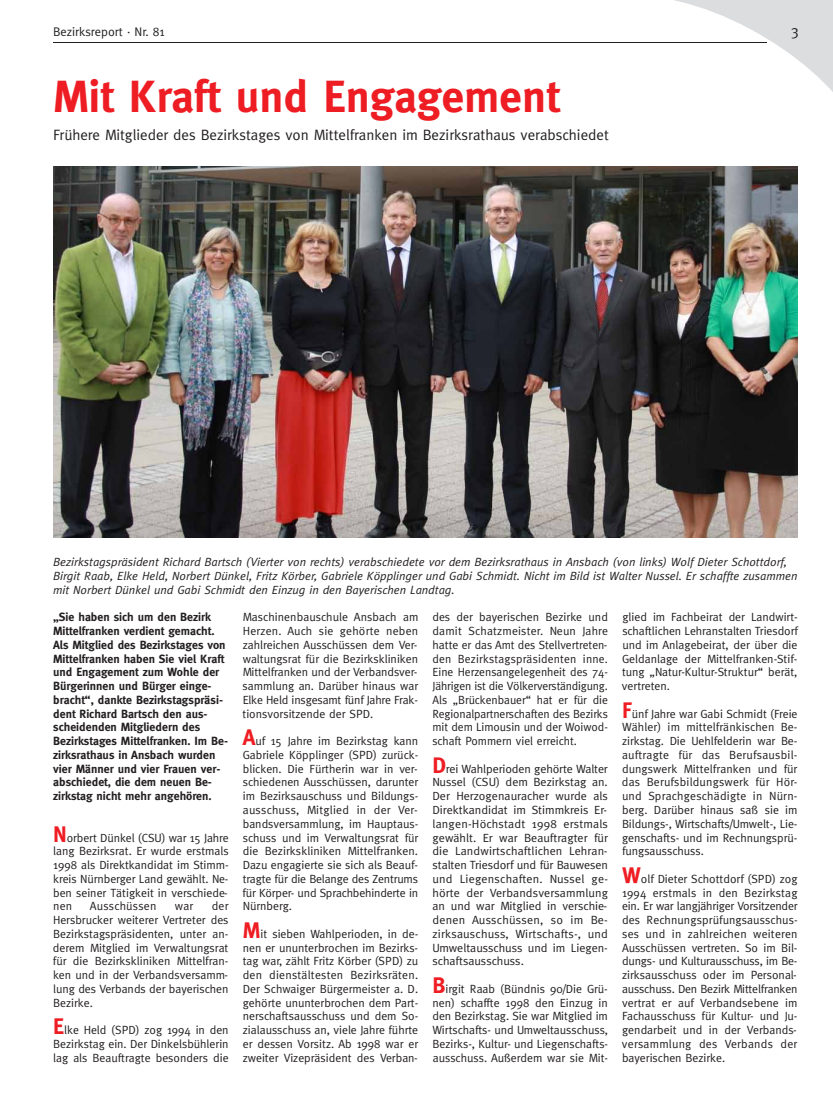
<style>
.page{position:relative;width:833px;height:1117px;background:#fff}
.page>*{position:absolute;margin:0;border:0;box-sizing:border-box;transform-origin:0 0}
.t1{font:700 45px "Meta";color:#ee1d23}
.t2{font:15px "Meta";color:#231f20}
.t3{font:15px "Meta Caps";color:#231f20}
.t4{font:12.5px "Meta";color:#231f20}
.t5{font:11.88px/13.8px "Meta";color:#231f20;text-align:justify}
.t6{font:700 11.88px/13.8px "Meta";color:#231f20}
.t7{font:italic 11.88px/13.8px "Meta";color:#231f20}
.t8{font:11.88px "Meta";letter-spacing:.02em;color:#231f20}
.s1{font-weight:700;font-size:22.5px;color:#ee1d23}
</style>
<div class="page">
<svg style="left:674px;top:0;width:159px;height:92px"></svg>
<hr style="left:53px;top:42px;width:713px;height:1px;background:#231f20">
<img style="left:53px;top:167px;width:744px;height:371px">
<p class="t4" style="left:53px;top:25px;width:113px">Bezirksreport · Nr. 81</p>
<p class="t3" style="left:790px;top:24px;width:10px">3</p>
<h1 class="t1" style="left:53px;top:70px;width:508px">Mit Kraft und Engagement</h1>
<p class="t2" style="left:53px;top:126px;width:557px">Frühere Mitglieder des Bezirkstages von Mittelfranken im Bezirksrathaus verabschiedet</p>
<p class="t7" style="left:53px;top:555px;width:746px">Bezirkstagspräsident Richard Bartsch (Vierter von rechts) verabschiedete vor dem Bezirksrathaus in Ansbach (von links) Wolf Dieter Schottdorf,<br>Birgit Raab, Elke Held, Norbert Dünkel, Fritz Körber, Gabriele Köpplinger und Gabi Schmidt. Nicht im Bild ist Walter Nussel. Er schaffte zusammen mit Norbert Dünkel und Gabi Schmidt den Einzug in den Bayerischen Landtag.</p>
<p class="t5" style="left:242px;top:610px;width:177px">Maschinenbauschule Ansbach am Herzen. Auch sie gehörte neben zahlreichen Ausschüssen dem Ver&shy;waltungsrat für die Bezirkskliniken Mittelfranken und der Verbandsver&shy;sammlung an. Darüber hinaus war Elke Held insgesamt fünf Jahre Frak&shy;tionsvorsitzende der SPD.</p>
<p class="t5" style="left:242px;top:734px;width:177px"><span class="s1">A</span>uf 15 Jahre im Bezirkstag kann Gabriele Köpplinger (SPD) zurück&shy;blicken. Die Fürtherin war in ver&shy;schiedenen Ausschüssen, darunter im Bezirksauschuss und Bildungs&shy;ausschuss, Mitglied in der Ver&shy;bandsversammlung, im Hauptaus&shy;schuss und im Verwaltungsrat für die Bezirkskliniken Mittelfranken.<br>Dazu engagierte sie sich als Beauf&shy;tragte für die Belange des Zentrums für Körper- und Sprachbehinderte in Nürnberg.</p>
<p class="t5" style="left:243px;top:926px;width:177px"><span class="s1">M</span>it sieben Wahlperioden, in de&shy;nen er ununterbrochen im Bezirks&shy;tag war, zählt Fritz Körber (SPD) zu den dienstältesten Bezirksräten.<br>Der Schwaiger Bürgermeister a. D. gehörte ununterbrochen dem Part&shy;nerschaftsausschuss und dem So&shy;zialausschuss an, viele Jahre führte er dessen Vorsitz. Ab 1998 war er zweiter Vizepräsident des Verban-</p>
<p class="t6" style="left:53px;top:610px;width:176px">„Sie haben sich um den Bezirk<br>Mittelfranken verdient gemacht.<br>Als Mitglied des Bezirkstages von<br>Mittelfranken haben Sie viel Kraft und Engagement zum Wohle der<br>Bürgerinnen und Bürger einge&shy;bracht“, dankte Bezirkstagspräsi&shy;dent Richard Bartsch den aus&shy;scheidenden Mitgliedern des<br>Bezirkstages Mittelfranken. Im Be&shy;zirksrathaus in Ansbach wurden vier Männer und vier Frauen ver&shy;abschiedet, die dem neuen Be&shy;zirkstag nicht mehr angehören.</p>
<p class="t5" style="left:53px;top:830px;width:177px"><span class="s1">N</span>orbert Dünkel (CSU) war 15 Jahre lang Bezirksrat. Er wurde erstmals 1998 als Direktkandidat im Stimm&shy;kreis Nürnberger Land gewählt. Ne&shy;ben seiner Tätigkeit in verschiede&shy;nen</p>
<p class="t5" style="left:432px;top:610px;width:177px">des der bayerischen Bezirke und damit Schatzmeister. Neun Jahre hatte er das Amt des Stellvertreten&shy;den Bezirkstagspräsidenten inne.<br>Eine Herzensangelegenheit des 74- Jährigen ist die Völkerverständigung.<br>Als „Brückenbauer“ hat er für die Regionalpartnerschaften des Bezirks mit dem Limousin und der Woiwod&shy;schaft Pommern viel erreicht.</p>
<p class="t5" style="left:432px;top:761px;width:177px"><span class="s1">D</span>rei Wahlperioden gehörte Walter Nussel (CSU) dem Bezirkstag an.<br>Der Herzogenauracher wurde als Direktkandidat im Stimmkreis Er&shy;langen-Höchstadt 1998 erstmals gewählt. Er war Beauftragter für die Landwirtschaftlichen Lehran&shy;stalten Triesdorf und für Bauwesen und Liegenschaften. Nussel ge&shy;hörte der Verbandsversammlung an und war Mitglied in verschie&shy;denen Ausschüssen, so im Be&shy;zirksauschuss, Wirtschafts-, und Umweltausschuss und im Liegen&shy;schaftsausschuss.</p>
<p class="t5" style="left:432px;top:981px;width:177px"><span class="s1">B</span>irgit Raab (Bündnis 90/Die Grü&shy;nen) schaffte 1998 den Einzug in den Bezirkstag. Sie war Mitglied im Wirtschafts- und Umweltausschuss, Bezirks-, Kultur- und Liegenschafts&shy;ausschuss. Außerdem war sie Mit-</p>
<p class="t5" style="left:622px;top:610px;width:177px">glied im Fachbeirat der Landwirt&shy;schaftlichen Lehranstalten Triesdorf und im Anlagebeirat, der über die Geldanlage der Mittelfranken-Stif&shy;tung „Natur-Kultur-Struktur“ berät, vertreten.</p>
<p class="t5" style="left:622px;top:706px;width:177px"><span class="s1">F</span>ünf Jahre war Gabi Schmidt (Freie Wähler) im mittelfränkischen Be&shy;zirkstag. Die Uehlfelderin war Be&shy;auftragte für das Berufsausbil&shy;dungswerk Mittelfranken und für das Berufsbildungswerk für Hör&shy;und Sprachgeschädigte in Nürn&shy;berg. Darüber hinaus saß sie im Bildungs-, Wirtschafts/Umwelt-, Lie&shy;genschafts- und im Rechnungsprü&shy;fungsausschuss.</p>
<p class="t5" style="left:622px;top:871px;width:177px"><span class="s1">W</span>olf Dieter Schottdorf (SPD) zog 1994 erstmals in den Bezirkstag ein. Er war langjähriger Vorsitzender des Rechnungsprüfungsausschus&shy;ses und in zahlreichen weiteren Ausschüssen vertreten. So im Bil&shy;dungs- und Kulturausschuss, im Be&shy;zirksausschuss oder im Personal&shy;ausschuss. Den Bezirk Mittelfranken vertrat er auf Verbandsebene im Fachausschuss für Kultur- und Ju&shy;gendarbeit und in der Verbands&shy;versammlung des Verbands der bayerischen Bezirke.</p>
<p class="t5" style="left:53px;top:899px;width:177px;text-indent:159px">der Hersbrucker weiterer Vertreter des Bezirkstagspräsidenten, unter an&shy;derem Mitglied im Verwaltungsrat für die Bezirkskliniken Mittelfran&shy;ken und in der Verbandsversamm&shy;lung des Verbands der bayerischen Bezirke.</p>
<p class="t5" style="left:53px;top:1022px;width:177px"><span class="s1">E</span>lke Held (SPD) zog 1994 in den Bezirkstag ein. Der Dinkelsbühlerin lag als Beauftragte besonders die</p>
<p class="t8" style="left:90px;top:899px;width:68px">Ausschüssen</p>
<p class="t5" style="left:175px;top:899px;width:20px">war</p>
</div>
